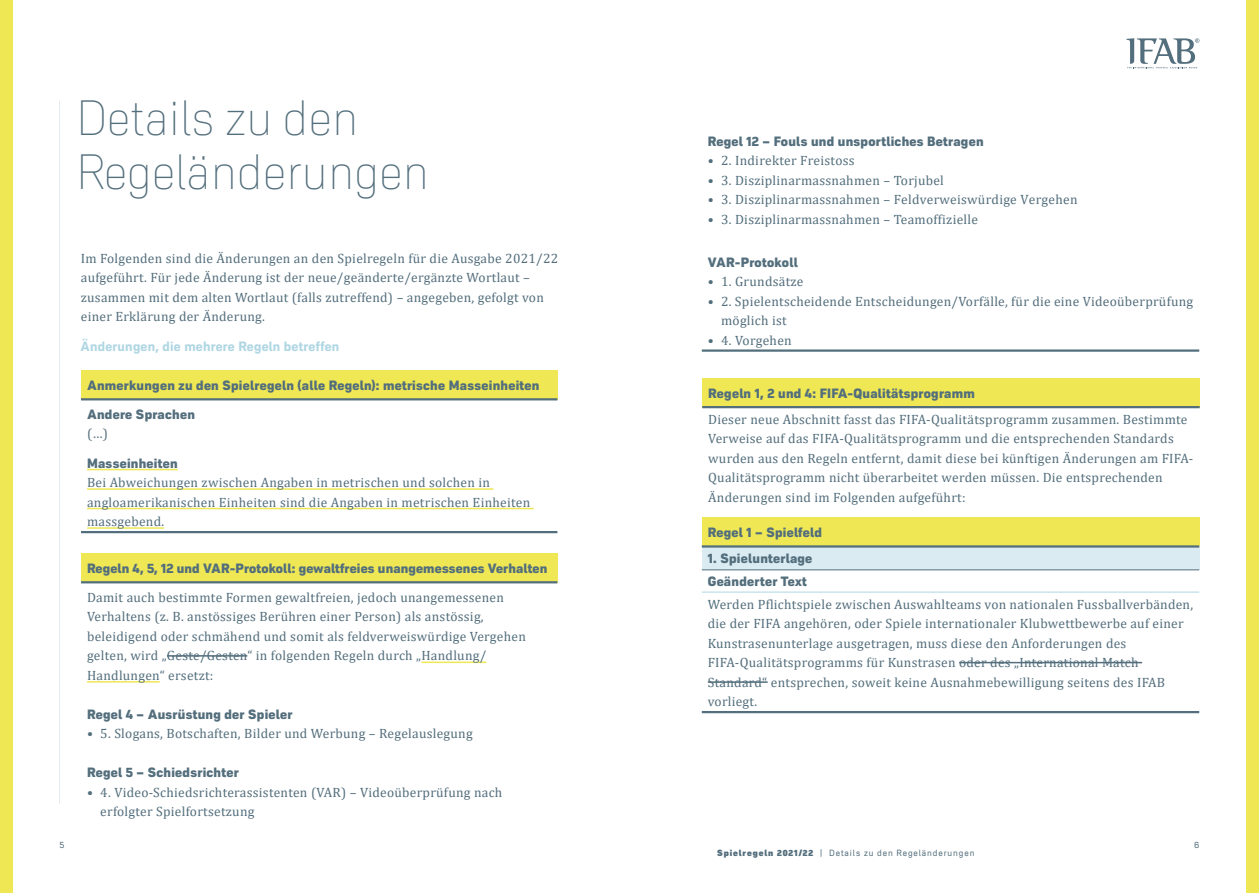
<style>
.page{position:relative;width:1259px;height:893px;background:#fff}
.page>*{position:absolute;margin:0;border:0;box-sizing:border-box;transform-origin:0 0}
.Headline_-_Roag_Ultr{font:200 49.5px/54px "Roag";letter-spacing:.01em;color:#536e7c}
.Body_-_Cambria_Regul{font:13.5px/19.5px "Cambria";letter-spacing:.02em;color:#536e7c}
.Body_Tabelle_Roag_Re{font:13.5px/19.5px "Cambria";letter-spacing:.02em;color:#536e7c}
.Headline_-_Roag_Extr{font:800 13.5px "Roag";letter-spacing:.02em;color:#536e7c}
.Tabelle_Roag_ExtraBo{font:800 13.5px "Roag";letter-spacing:.02em;color:#536e7c}
.SubHeadLine_Roag_Bol{font:700 13.5px "Roag";letter-spacing:.02em;color:#afd6e3}
.Footer_-_Roag_6_12{font:9px "Roag";letter-spacing:.1em;color:#536e7c}
.s1{font-weight:900}
</style>
<div class="page">
<svg style="left:1126px;top:38px;width:73px;height:30px"></svg>
<div style="left:0;top:0;width:13px;height:893px;background:#efe854"></div>
<div style="left:1246px;top:0;width:13px;height:893px;background:#efe854"></div>
<div style="left:702px;top:517px;width:497px;height:29px;background:#efe854"></div>
<div style="left:702px;top:546px;width:497px;height:24px;background:#daebf2"></div>
<hr style="left:702px;top:592px;width:497px;height:1px;background:#afd6e3">
<hr style="left:702px;top:711px;width:497px;height:2px;background:#536e7c">
<hr style="left:702px;top:545px;width:497px;height:3px;background:#536e7c">
<hr style="left:702px;top:569px;width:497px;height:1px;background:#536e7c">
<hr style="left:959px;top:662px;width:183px;height:1px;background:#536e7c">
<hr style="left:708px;top:681px;width:59px;height:2px;background:#536e7c">
<hr style="left:59px;top:101px;width:1px;height:703px;background:#e6eaf0">
<div style="left:81px;top:370px;width:476px;height:29px;background:#efe854"></div>
<hr style="left:81px;top:531px;width:476px;height:2px;background:#536e7c">
<hr style="left:81px;top:398px;width:476px;height:2px;background:#536e7c">
<hr style="left:87px;top:469px;width:91px;height:1px;background:#efe854">
<hr style="left:87px;top:488px;width:406px;height:2px;background:#efe854">
<hr style="left:87px;top:508px;width:447px;height:1px;background:#efe854">
<hr style="left:87px;top:527px;width:77px;height:2px;background:#efe854">
<div style="left:81px;top:553px;width:476px;height:29px;background:#efe854"></div>
<hr style="left:81px;top:581px;width:476px;height:2px;background:#536e7c">
<hr style="left:421px;top:662px;width:65px;height:1px;background:#efe854">
<hr style="left:87px;top:681px;width:73px;height:2px;background:#efe854">
<hr style="left:167px;top:655px;width:80px;height:2px;background:#536e7c">
<div style="left:702px;top:378px;width:497px;height:29px;background:#efe854"></div>
<hr style="left:702px;top:406px;width:497px;height:2px;background:#536e7c">
<hr style="left:702px;top:349px;width:497px;height:3px;background:#536e7c">
<p class="Headline_-_Roag_Ultr" style="left:76px;top:87px;width:354px">Details zu den<br>Regeländerungen</p>
<p class="Body_-_Cambria_Regul" style="left:81px;top:248px;width:479px">Im Folgenden sind die Änderungen an den Spielregeln für die Ausgabe 2021/22 aufgeführt. Für jede Änderung ist der neue/geänderte/ergänzte Wortlaut – zusammen mit dem alten Wortlaut (falls zutreffend) – angegeben, gefolgt von einer Erklärung der Änderung.</p>
<p class="SubHeadLine_Roag_Bol" style="left:80px;top:335px;width:260px">Änderungen, die mehrere Regeln betreffen</p>
<p class="Headline_-_Roag_Extr" style="left:87px;top:374px;width:454px">Anmerkungen zu den Spielregeln (alle Regeln): metrische Masseinheiten</p>
<p class="Headline_-_Roag_Extr" style="left:87px;top:403px;width:109px">Andere Sprachen</p>
<p class="Body_-_Cambria_Regul" style="left:87px;top:424px;width:23px">(…)</p>
<p class="Headline_-_Roag_Extr" style="left:87px;top:452px;width:92px">Masseinheiten</p>
<p class="Body_-_Cambria_Regul" style="left:87px;top:473px;width:445px">Bei Abweichungen zwischen Angaben in metrischen und solchen in angloamerikanischen Einheiten sind die Angaben in metrischen Einheiten massgebend.</p>
<p class="Headline_-_Roag_Extr" style="left:87px;top:557px;width:462px">Regeln 4, 5, 12 und VAR-Protokoll: gewaltfreies unangemessenes Verhalten</p>
<p class="Body_-_Cambria_Regul" style="left:87px;top:587px;width:440px">Damit auch bestimmte Formen gewaltfreien, jedoch unangemessenen Verhaltens (z. B. anstössiges Berühren einer Person) als anstössig, beleidigend oder schmähend und somit als feldverweiswürdige Vergehen gelten, wird „Geste/Gesten“ in folgenden Regeln durch „Handlung/ Handlungen“ ersetzt:</p>
<p class="Headline_-_Roag_Extr" style="left:87px;top:703px;width:207px">Regel 4 – Ausrüstung der Spieler</p>
<p class="Body_Tabelle_Roag_Re" style="left:87px;top:724px;width:387px">• 5. Slogans, Botschaften, Bilder und Werbung – Regelauslegung</p>
<p class="Headline_-_Roag_Extr" style="left:87px;top:762px;width:153px">Regel 5 – Schiedsrichter</p>
<p class="Body_Tabelle_Roag_Re" style="left:100px;top:782px;width:403px;text-indent:-13px">• 4. Video-Schiedsrichterassistenten (VAR) – Videoüberprüfung nach erfolgter Spielfortsetzung</p>
<p class="Headline_-_Roag_Extr" style="left:708px;top:130px;width:277px">Regel 12 – Fouls und unsportliches Betragen</p>
<p class="Body_Tabelle_Roag_Re" style="left:708px;top:151px;width:148px">• 2. Indirekter Freistoss</p>
<p class="Body_Tabelle_Roag_Re" style="left:708px;top:170px;width:238px">• 3. Disziplinarmassnahmen – Torjubel</p>
<p class="Body_Tabelle_Roag_Re" style="left:708px;top:190px;width:371px">• 3. Disziplinarmassnahmen – Feldverweiswürdige Vergehen</p>
<p class="Body_Tabelle_Roag_Re" style="left:708px;top:209px;width:272px">• 3. Disziplinarmassnahmen – Teamoffizielle</p>
<p class="Headline_-_Roag_Extr" style="left:708px;top:251px;width:91px">VAR-Protokoll</p>
<p class="Body_Tabelle_Roag_Re" style="left:708px;top:272px;width:97px">• 1. Grundsätze</p>
<p class="Body_Tabelle_Roag_Re" style="left:721px;top:291px;width:474px;text-indent:-13px">• 2. Spielentscheidende Entscheidungen/Vorfälle, für die eine Videoüberprüfung möglich ist</p>
<p class="Body_Tabelle_Roag_Re" style="left:708px;top:330px;width:85px">• 4. Vorgehen</p>
<p class="Headline_-_Roag_Extr" style="left:708px;top:382px;width:268px">Regeln 1, 2 und 4: FIFA-Qualitätsprogramm</p>
<p class="Body_-_Cambria_Regul" style="left:708px;top:409px;width:487px">Dieser neue Abschnitt fasst das FIFA-Qualitätsprogramm zusammen. Bestimmte Verweise auf das FIFA-Qualitätsprogramm und die entsprechenden Standards wurden aus den Regeln entfernt, damit diese bei künftigen Änderungen am FIFA-Qualitätsprogramm nicht überarbeitet werden müssen. Die entsprechenden Änderungen sind im Folgenden aufgeführt:</p>
<p class="Tabelle_Roag_ExtraBo" style="left:708px;top:522px;width:116px">Regel 1 – Spielfeld</p>
<p class="Tabelle_Roag_ExtraBo" style="left:708px;top:547px;width:106px">1. Spielunterlage</p>
<p class="Tabelle_Roag_ExtraBo" style="left:708px;top:571px;width:101px">Geänderter Text</p>
<p class="Body_Tabelle_Roag_Re" style="left:708px;top:594px;width:487px">Werden Pflichtspiele zwischen Auswahlteams von nationalen Fussballverbänden, die der FIFA angehören, oder Spiele internationaler Klubwettbewerbe auf einer Kunstrasenunterlage ausgetragen, muss diese den Anforderungen des FIFA-Qualitätsprogramms für Kunstrasen oder des „International Match Standard“ entsprechen, soweit keine Ausnahmebewilligung seitens des IFAB vorliegt.</p>
<p class="Footer_-_Roag_6_12" style="left:60px;top:838px;width:6px">5</p>
<p class="Footer_-_Roag_6_12" style="left:1194px;top:838px;width:7px">6</p>
<p class="Footer_-_Roag_6_12" style="left:717px;top:846px;width:259px"><span class="s1">Spielregeln 2021/22</span> | Details zu den Regeländerungen</p>
</div>
